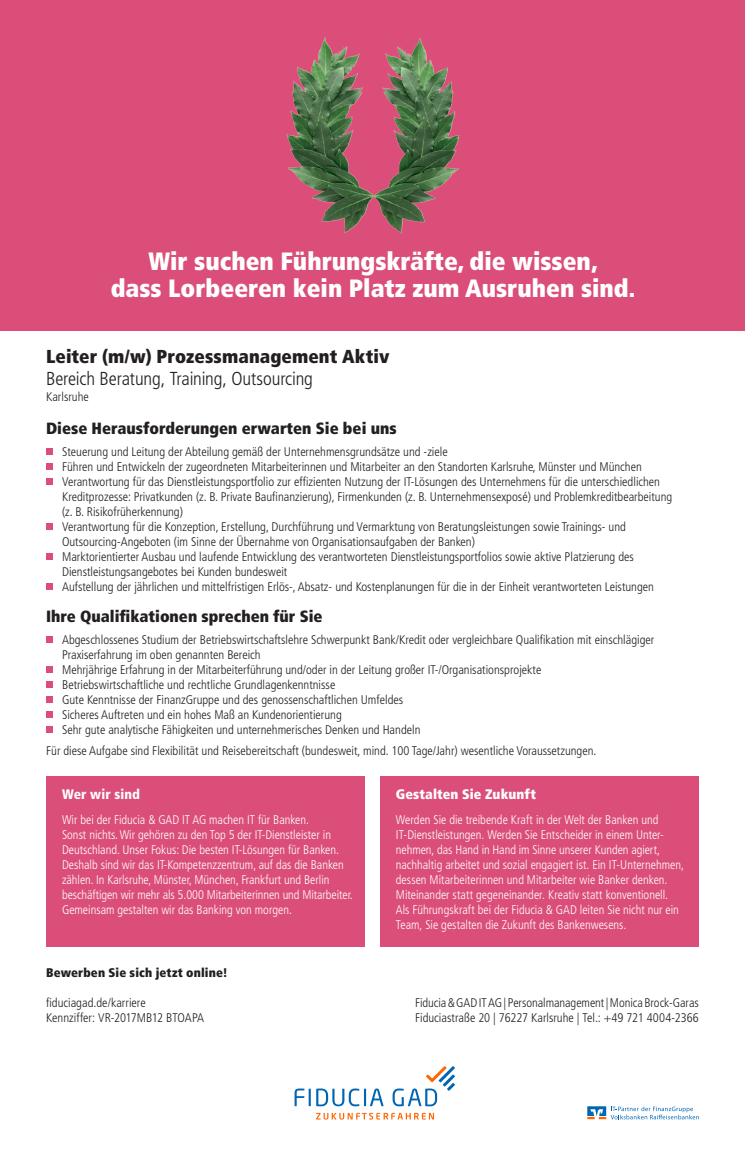
<style>
.page{position:relative;width:745px;height:1149px;background:#fff}
.page>*{position:absolute;margin:0;border:0;box-sizing:border-box;transform-origin:0 0}
.t1{font:900 condensed 25px/27.5px "Frutiger LT Std";color:#fff;text-align:center}
.t2{font:300 condensed 18.75px "Frutiger LT Std";letter-spacing:-.01em;color:#231f20}
.t3{font:900 condensed 18.75px "Frutiger LT Std";letter-spacing:.005em;color:#231f20}
.t4{font:900 condensed 16.25px "Frutiger LT Std";color:#231f20}
.t5{font:900 condensed 13.75px "Frutiger LT Std";letter-spacing:.01em;color:#fff}
.t6{font:900 condensed 13.75px "Frutiger LT Std";letter-spacing:.01em;color:#fff}
.t7{font:300 condensed 12.5px/15px "Frutiger LT Std";color:#231f20}
.t8{font:300 condensed 12.5px/15px "Frutiger LT Std";color:#fff}
.t9{font:900 condensed 12.5px "Frutiger LT Std";letter-spacing:.01em;color:#231f20}
</style>
<div class="page">
<svg style="left:294px;top:1066px;width:160px;height:39px"></svg>
<svg style="left:316px;top:1112px;width:117px;height:7px"></svg>
<svg style="left:587px;top:1106px;width:111px;height:12px"></svg>
<div style="left:46px;top:448px;width:7px;height:7px;background:#db4e7a"></div>
<div style="left:46px;top:463px;width:7px;height:7px;background:#db4e7a"></div>
<div style="left:46px;top:478px;width:7px;height:7px;background:#db4e7a"></div>
<div style="left:46px;top:523px;width:7px;height:7px;background:#db4e7a"></div>
<div style="left:46px;top:553px;width:7px;height:7px;background:#db4e7a"></div>
<div style="left:46px;top:583px;width:7px;height:7px;background:#db4e7a"></div>
<div style="left:46px;top:636px;width:7px;height:6px;background:#db4e7a"></div>
<div style="left:46px;top:666px;width:7px;height:6px;background:#db4e7a"></div>
<div style="left:46px;top:681px;width:7px;height:6px;background:#db4e7a"></div>
<div style="left:46px;top:696px;width:7px;height:6px;background:#db4e7a"></div>
<div style="left:46px;top:711px;width:7px;height:6px;background:#db4e7a"></div>
<div style="left:46px;top:726px;width:7px;height:6px;background:#db4e7a"></div>
<div style="left:46px;top:776px;width:318px;height:170px;background:#db4e7a"></div>
<div style="left:380px;top:776px;width:318px;height:170px;background:#db4e7a"></div>
<div style="left:0;top:0;width:744px;height:330px;background:#db4e7a"></div>
<img style="left:286px;top:37px;width:174px;height:197px">
<h1 class="t1" style="left:111px;top:247px;width:525px">Wir suchen Führungskräfte, die wissen,<br>dass Lorbeeren kein Platz zum Ausruhen sind.</h1>
<h2 class="t3" style="left:46px;top:345px;width:345px">Leiter (m/w) Prozessmanagement Aktiv</h2>
<h2 class="t2" style="left:46px;top:367px;width:268px">Bereich Beratung, Training, Outsourcing</h2>
<p class="t7" style="left:46px;top:389px;width:44px">Karlsruhe</p>
<h3 class="t4" style="left:46px;top:418px;width:352px">Diese Herausforderungen erwarten Sie bei uns</h3>
<p class="t7" style="left:62px;top:444px;width:611px">Steuerung und Leitung der Abteilung gemäß der Unternehmensgrundsätze und -ziele<br>Führen und Entwickeln der zugeordneten Mitarbeiterinnen und Mitarbeiter an den Standorten Karlsruhe, Münster und München Verantwortung für das Dienstleistungsportfolio zur effizienten Nutzung der IT-Lösungen des Unternehmens für die unterschiedlichen Kreditprozesse: Privatkunden (z. B. Private Baufinanzierung), Firmenkunden (z. B. Unternehmensexposé) und Problemkreditbearbeitung (z. B. Risikofrüherkennung)<br>Verantwortung für die Konzeption, Erstellung, Durchführung und Vermarktung von Beratungsleistungen sowie Trainings- und Outsourcing-Angeboten (im Sinne der Übernahme von Organisationsaufgaben der Banken)<br>Marktorientierter Ausbau und laufende Entwicklung des verantworteten Dienstleistungsportfolios sowie aktive Platzierung des Dienstleistungsangebotes bei Kunden bundesweit<br>Aufstellung der jährlichen und mittelfristigen Erlös-, Absatz- und Kostenplanungen für die in der Einheit verantworteten Leistungen</p>
<h3 class="t4" style="left:46px;top:606px;width:278px">Ihre Qualifikationen sprechen für Sie</h3>
<p class="t7" style="left:62px;top:632px;width:593px">Abgeschlossenes Studium der Betriebswirtschaftslehre Schwerpunkt Bank/Kredit oder vergleichbare Qualifikation mit einschlägiger Praxiserfahrung im oben genannten Bereich<br>Mehrjährige Erfahrung in der Mitarbeiterführung und/oder in der Leitung großer IT-/Organisationsprojekte<br>Betriebswirtschaftliche und rechtliche Grundlagenkenntnisse<br>Gute Kenntnisse der FinanzGruppe und des genossenschaftlichen Umfeldes<br>Sicheres Auftreten und ein hohes Maß an Kundenorientierung<br>Sehr gute analytische Fähigkeiten und unternehmerisches Denken und Handeln</p>
<p class="t7" style="left:46px;top:743px;width:551px">Für diese Aufgabe sind Flexibilität und Reisebereitschaft (bundesweit, mind. 100 Tage/Jahr) wesentliche Voraussetzungen.</p>
<p class="t6" style="left:62px;top:785px;width:79px">Wer wir sind</p>
<p class="t8" style="left:62px;top:812px;width:292px">Wir bei der Fiducia &amp; GAD IT AG machen IT für Banken.<br>Sonst nichts. Wir gehören zu den Top 5 der IT-Dienstleister in Deutschland. Unser Fokus: Die besten IT-Lösungen für Banken.<br>Deshalb sind wir das IT-Kompetenzzentrum, auf das die Banken zählen. In Karlsruhe, Münster, München, Frankfurt und Berlin beschäftigen wir mehr als 5.000 Mitarbeiterinnen und Mitarbeiter.<br>Gemeinsam gestalten wir das Banking von morgen.</p>
<p class="t5" style="left:395px;top:785px;width:141px">Gestalten Sie Zukunft</p>
<p class="t8" style="left:395px;top:812px;width:289px">Werden Sie die treibende Kraft in der Welt der Banken und IT-Dienstleistungen. Werden Sie Entscheider in einem Unter&shy;nehmen, das Hand in Hand im Sinne unserer Kunden agiert, nachhaltig arbeitet und sozial engagiert ist. Ein IT-Unternehmen, dessen Mitarbeiterinnen und Mitarbeiter wie Banker denken.<br>Miteinander statt gegeneinander. Kreativ statt konventionell.<br>Als Führungskraft bei der Fiducia &amp; GAD leiten Sie nicht nur ein Team, Sie gestalten die Zukunft des Bankenwesens.</p>
<p class="t9" style="left:46px;top:965px;width:183px">Bewerben Sie sich jetzt online!</p>
<p class="t7" style="left:46px;top:995px;width:159px">fiduciagad.de/karriere<br>Kennziffer: VR-2017MB12 BTOAPA</p>
<p class="t7" style="left:415px;top:995px;width:285px">Fiducia &amp; GAD IT AG | Personalmanagement | Monica Brock-Garas<br>Fiduciastraße 20 | 76227 Karlsruhe | Tel.: +49 721 4004-2366</p>
</div>
